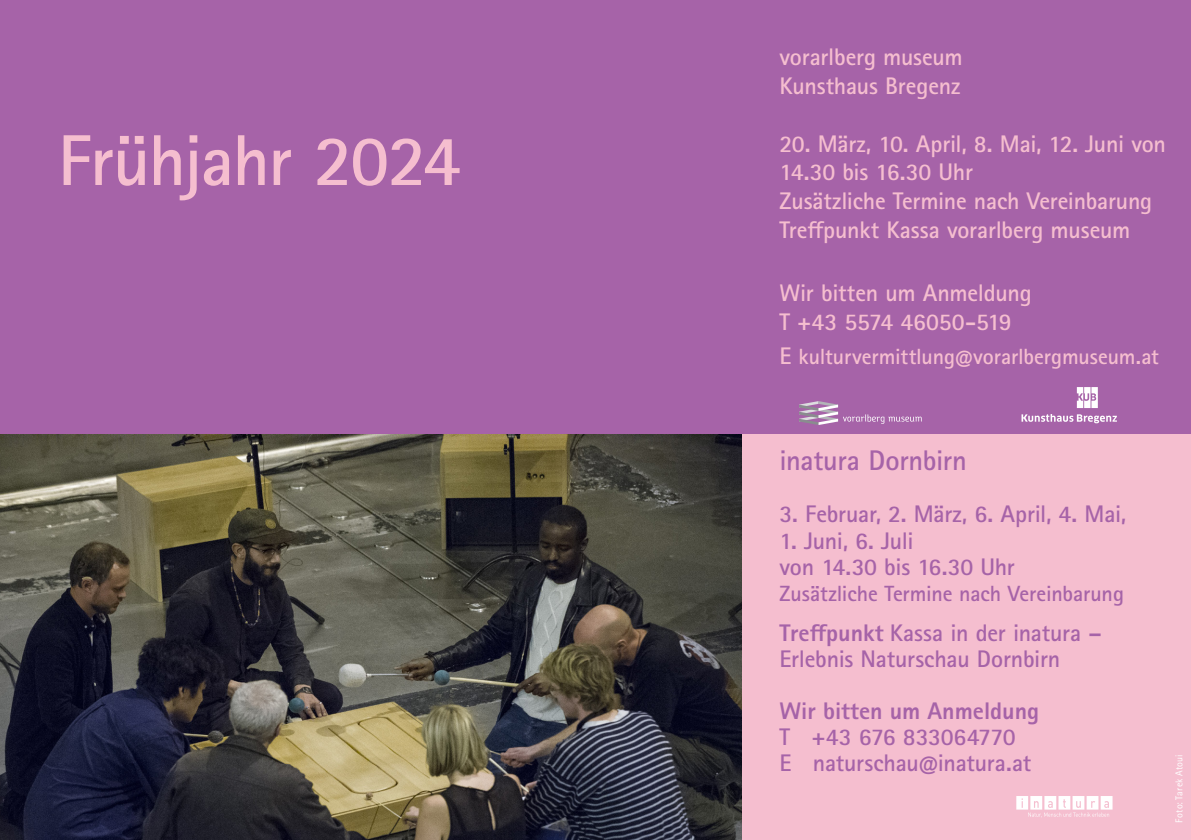
<style>
.page{position:relative;width:1191px;height:840px;background:#fff}
.page>*{position:absolute;margin:0;border:0;box-sizing:border-box;transform-origin:0 0}
.t1{font:700 72px "Rotis Sans Serif Pro";letter-spacing:-.02em;color:#f5becf}
.t2{font:700 28.4px "Rotis Sans Serif Pro";letter-spacing:-.015em;color:#a663a8}
.t3{font:700 24px/28.8px "Rotis Sans Serif Pro";letter-spacing:-.01em;color:#f5becf}
.t4{font:700 24px "Rotis Sans Serif Pro";letter-spacing:-.01em;color:#a663a8}
.t5{font:800 24px "Rotis Sans Serif Pro";color:#a663a8}
.t6{font:700 22px "Rotis Sans Serif Pro";letter-spacing:-.005em;color:#f5becf}
.t7{font:700 22px "Rotis Sans Serif Pro";letter-spacing:-.005em;color:#a663a8}
.t8{font:10px "Rotis Sans Serif Pro";letter-spacing:.015em;color:#fff}
.s1{font-size:24px}
.s2{font-weight:800}
</style>
<div class="page">
<div style="left:0;top:0;width:1191px;height:438px;background:#a663a8"></div>
<div style="left:738px;top:434px;width:453px;height:405px;background:#f5becf"></div>
<img style="left:0;top:434px;width:741px;height:405px">
<svg style="left:799px;top:401px;width:123px;height:24px"></svg>
<svg style="left:1021px;top:414px;width:96px;height:9px"></svg>
<svg style="left:1076px;top:387px;width:21px;height:21px"></svg>
<svg style="left:1016px;top:796px;width:96px;height:21px"></svg>
<p class="t1" style="left:58px;top:115px;width:405px">Frühjahr 2024</p>
<p class="t3" style="left:779px;top:42px;width:185px">vorarlberg museum</p>
<p class="t3" style="left:779px;top:71px;width:182px">Kunsthaus Bregenz</p>
<p class="t3" style="left:779px;top:129px;width:388px">20. März, 10. April, 8. Mai, 12. Juni von<br>14.30 bis 16.30 Uhr</p>
<p class="t3" style="left:779px;top:186px;width:374px">Zusätzliche Termine nach Vereinbarung</p>
<p class="t3" style="left:779px;top:215px;width:352px">Treffpunkt Kassa vorarlberg museum</p>
<p class="t3" style="left:779px;top:278px;width:254px">Wir bitten um Anmeldung</p>
<p class="t3" style="left:779px;top:307px;width:234px">T +43 5574 46050-519</p>
<p class="t6" style="left:779px;top:342px;width:381px"><span class="s1">E</span> kulturvermittlung@vorarlbergmuseum.at</p>
<p class="t2" style="left:779px;top:442px;width:189px">inatura Dornbirn</p>
<p class="t4" style="left:779px;top:499px;width:348px">3. Februar, 2. März, 6. April, 4. Mai,</p>
<p class="t4" style="left:779px;top:525px;width:136px">1. Juni, 6. Juli</p>
<p class="t4" style="left:779px;top:551px;width:237px">von 14.30 bis 16.30 Uhr</p>
<p class="t7" style="left:779px;top:579px;width:346px">Zusätzliche Termine nach Vereinbarung</p>
<p class="t4" style="left:779px;top:617px;width:324px"><span class="s2">Treffpunkt</span> Kassa in der inatura –</p>
<p class="t4" style="left:779px;top:643px;width:282px">Erlebnis Naturschau Dornbirn</p>
<p class="t5" style="left:779px;top:695px;width:261px">Wir bitten um Anmeldung</p>
<p class="t4" style="left:779px;top:721px;width:238px">T +43 676 833064770</p>
<p class="t4" style="left:779px;top:747px;width:253px">E naturschau@inatura.at</p>
<p class="t8" style="left:1173px;top:822px;width:70px;rotate:-90deg">Foto: Tarek Atoui</p>
</div>
